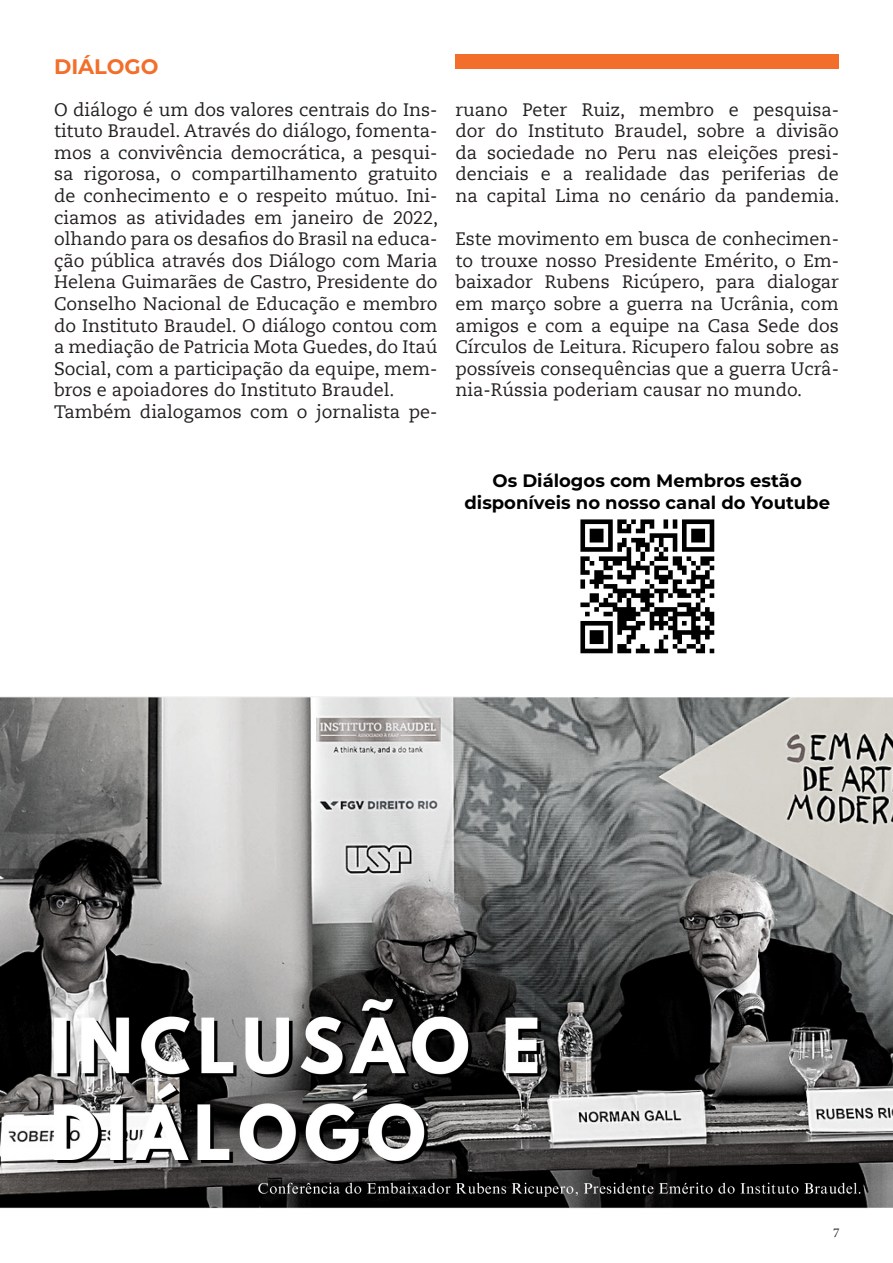
<style>
.page{position:relative;width:893px;height:1263px;background:#fff}
.page>*{position:absolute;margin:0;border:0;box-sizing:border-box;transform-origin:0 0}
.t1{font:700 21px "Montserrat";color:#f36e2a}
.t2{font:18px/21.6px "Caecilia LT Pro 55 Roman";color:#231f20;text-align:justify}
.t3{font:700 18px/21.6px "Montserrat";color:#000;text-align:center}
.t4{font:13.5px "Minion Pro";color:#231f20}
</style>
<div class="page">
<div style="left:455px;top:54px;width:384px;height:15px;background:#f36e2a"></div>
<img style="left:580px;top:519px;width:135px;height:135px">
<img style="left:0;top:696px;width:893px;height:513px">
<p class="t1" style="left:54px;top:52px;width:106px">DIÁLOGO</p>
<p class="t2" style="left:54px;top:98px;width:386px">O diálogo é um dos valores centrais do Ins&shy;tituto Braudel. Através do diálogo, fomenta&shy;mos a convivência democrática, a pesqui&shy;sa rigorosa, o compartilhamento gratuito de conhecimento e o respeito mútuo. Ini&shy;ciamos as atividades em janeiro de 2022, olhando para os desafios do Brasil na educa&shy;ção pública através dos Diálogo com Maria Helena Guimarães de Castro, Presidente do Conselho Nacional de Educação e membro do Instituto Braudel. O diálogo contou com a mediação de Patricia Mota Guedes, do Itaú Social, com a participação da equipe, mem&shy;bros e apoiadores do Instituto Braudel.</p>
<p class="t2" style="left:54px;top:401px;width:385px">Também dialogamos com o jornalista pe-</p>
<p class="t2" style="left:455px;top:98px;width:386px">ruano Peter Ruiz, membro e pesquisa&shy;dor do Instituto Braudel, sobre a divisão da sociedade no Peru nas eleições presi&shy;denciais e a realidade das periferias de na capital Lima no cenário da pandemia.</p>
<p class="t2" style="left:455px;top:228px;width:385px">Este movimento em busca de conhecimen&shy;to trouxe nosso Presidente Emérito, o Em&shy;baixador Rubens Ricúpero, para dialogar em março sobre a guerra na Ucrânia, com amigos e com a equipe na Casa Sede dos Círculos de Leitura. Ricupero falou sobre as possíveis consequências que a guerra Ucrâ&shy;nia-Rússia poderiam causar no mundo.</p>
<p class="t3" style="left:464px;top:469px;width:367px">Os Diálogos com Membros estão disponíveis no nosso canal do Youtube</p>
<p class="t4" style="left:833px;top:1223px;width:8px">7</p>
</div>
